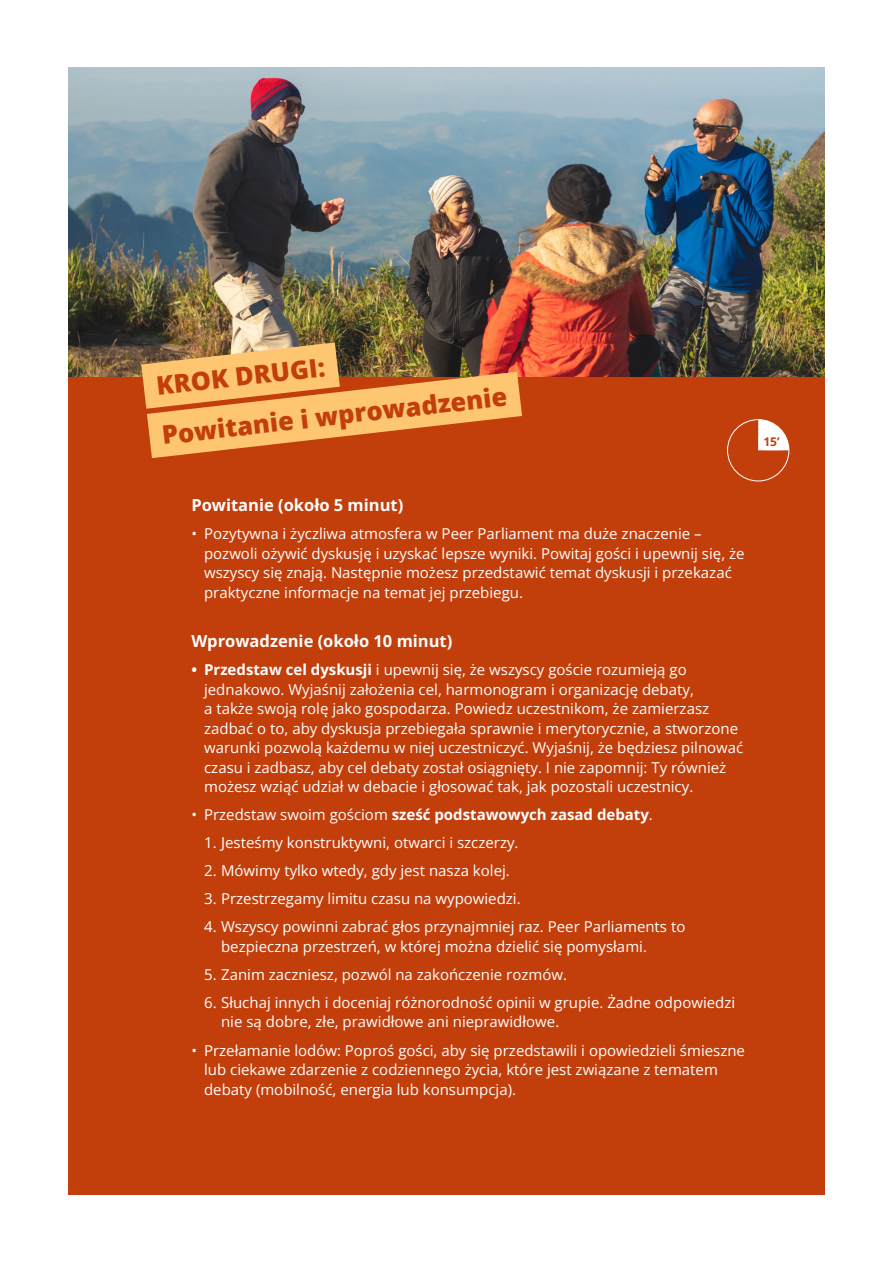
<style>
.page{position:relative;width:893px;height:1263px;background:#fff}
.page>*{position:absolute;margin:0;border:0;box-sizing:border-box;transform-origin:0 0}
.HH0{font:800 25.5px "Open Sans";color:#c23f0c}
.Hp2{font:700 16.5px "Open Sans";color:#fff}
.t1{font:15px/19.5px "Open Sans";color:#fff}
.t2{font:700 15px "Open Sans";color:#fff}
.t3{font:700 12px "Open Sans";color:#c23f0c}
.s1{font-weight:700}
.s2{font-weight:400}
</style>
<div class="page">
<div style="left:68px;top:68px;width:757px;height:1127px;background:#c23f0c"></div>
<img style="left:68px;top:67px;width:757px;height:310px">
<svg style="left:141px;top:342px;width:381px;height:116px"></svg>
<div style="left:727px;top:419px;width:62px;height:62px;border:1px solid #fff;border-radius:50%"></div>
<svg style="left:758px;top:420px;width:31px;height:31px"></svg>
<p class="HH0" style="left:154px;top:367px;width:171px;rotate:-7deg">KROK DRUGI:</p>
<p class="HH0" style="left:160px;top:417px;width:349px;rotate:-7deg">Powitanie i wprowadzenie</p>
<p class="t3" style="left:763px;top:433px;width:18px">15’</p>
<p class="Hp2" style="left:191px;top:494px;width:213px">Powitanie (około 5 minut)</p>
<p class="t1" style="left:204px;top:524px;width:542px;text-indent:-13px">• Pozytywna i życzliwa atmosfera w Peer Parliament ma duże znaczenie – pozwoli ożywić dyskusję i uzyskać lepsze wyniki. Powitaj gości i upewnij się, że wszyscy się znają. Następnie możesz przedstawić temat dyskusji i przekazać praktyczne informacje na temat jej przebiegu.</p>
<p class="Hp2" style="left:191px;top:630px;width:262px">Wprowadzenie (około 10 minut)</p>
<p class="t1" style="left:204px;top:660px;width:541px;text-indent:-13px"><span class="s1">• Przedstaw cel dyskusji</span> i upewnij się, że wszyscy goście rozumieją go jednakowo. Wyjaśnij założenia cel, harmonogram i organizację debaty,<br>a także swoją rolę jako gospodarza. Powiedz uczestnikom, że zamierzasz zadbać o to, aby dyskusja przebiegała sprawnie i merytorycznie, a stworzone warunki pozwolą każdemu w niej uczestniczyć. Wyjaśnij, że będziesz pilnować czasu i zadbasz, aby cel debaty został osiągnięty. I nie zapomnij: Ty również możesz wziąć udział w debacie i głosować tak, jak pozostali uczestnicy.</p>
<p class="t2" style="left:191px;top:805px;width:463px"><span class="s2">• Przedstaw swoim gościom</span> sześć podstawowych zasad debaty<span class="s2">.</span></p>
<p class="t1" style="left:204px;top:833px;width:316px">1. Jesteśmy konstruktywni, otwarci i szczerzy.</p>
<p class="t1" style="left:204px;top:861px;width:307px">2. Mówimy tylko wtedy, gdy jest nasza kolej.</p>
<p class="t1" style="left:204px;top:889px;width:318px">3. Przestrzegamy limitu czasu na wypowiedzi.</p>
<p class="t1" style="left:221px;top:917px;width:466px;text-indent:-17px">4. Wszyscy powinni zabrać głos przynajmniej raz. Peer Parliaments to bezpieczna przestrzeń, w której można dzielić się pomysłami.</p>
<p class="t1" style="left:204px;top:964px;width:364px">5. Zanim zaczniesz, pozwól na zakończenie rozmów.</p>
<p class="t1" style="left:221px;top:992px;width:516px;text-indent:-17px">6. Słuchaj innych i doceniaj różnorodność opinii w grupie. Żadne odpowiedzi nie są dobre, złe, prawidłowe ani nieprawidłowe.</p>
<p class="t1" style="left:204px;top:1040px;width:542px;text-indent:-13px">• Przełamanie lodów: Poproś gości, aby się przedstawili i opowiedzieli śmieszne lub ciekawe zdarzenie z codziennego życia, które jest związane z tematem debaty (mobilność, energia lub konsumpcja).</p>
</div>
